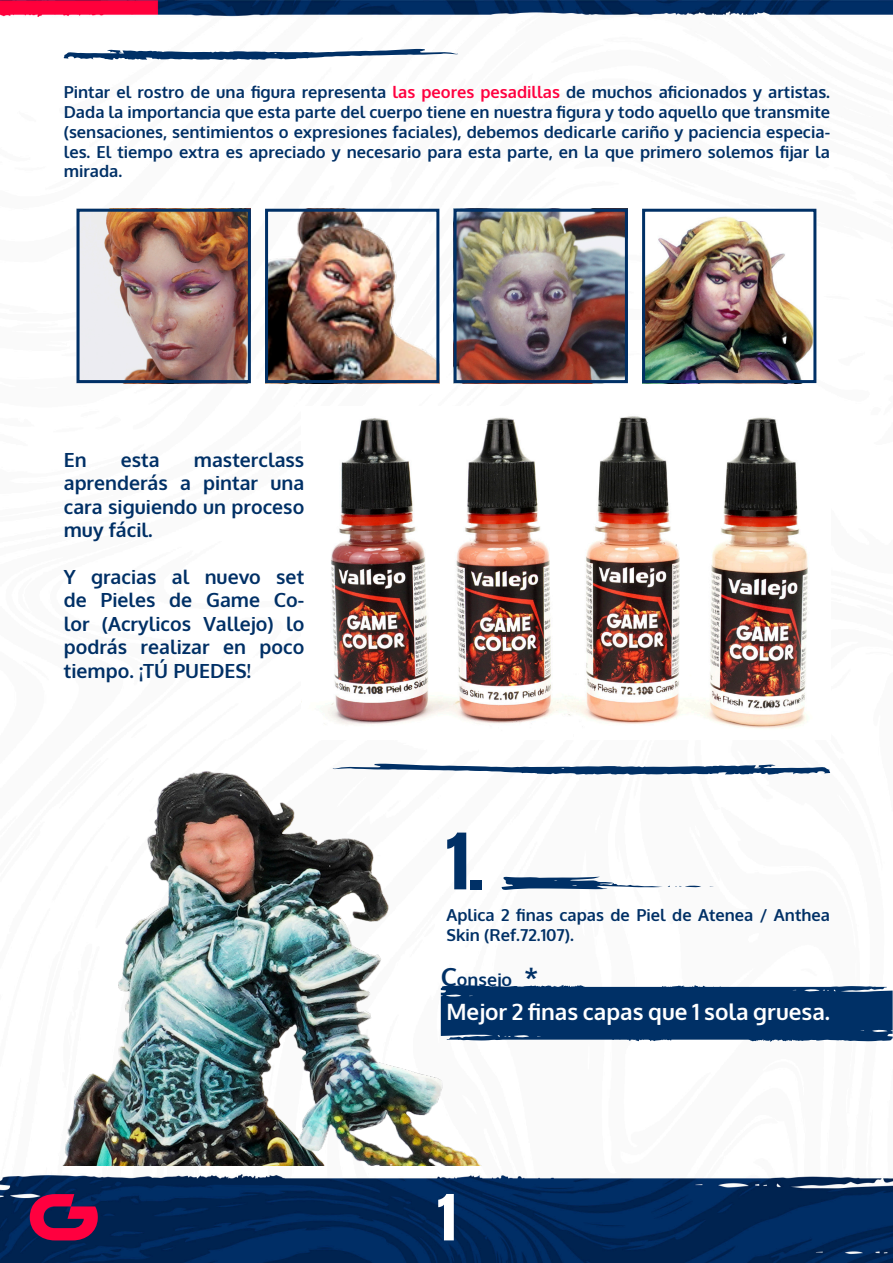
<style>
.page{position:relative;width:893px;height:1263px;background:#fff}
.page>*{position:absolute;margin:0;border:0;box-sizing:border-box;transform-origin:0 0}
.t1{font:66px "Anton";color:#003066}
.t2{font:54px "Anton";color:#fff}
.t3{font:700 22.5px "Oxygen";color:#fff}
.t4{font:700 19.5px/23.4px "Oxygen";color:#003066;text-align:justify}
.t5{font:700 17.4px "Oxygen";color:#003066}
.t6{font:700 16.5px/19.8px "Oxygen";color:#003066;text-align:justify}
.s1{color:#ff003f}
.s2{font-size:24.9px}
</style>
<div class="page">
<img style="left:0;top:0;width:893px;height:1263px">
<img style="left:301px;top:407px;width:529px;height:333px">
<svg style="left:490px;top:985px;width:403px;height:57px;background:#123e70"></svg>
<svg style="left:63px;top:49px;width:396px;height:11px"></svg>
<svg style="left:490px;top:763px;width:341px;height:12px"></svg>
<svg style="left:502px;top:877px;width:199px;height:13px"></svg>
<img style="left:30px;top:740px;width:460px;height:425px">
<img style="left:81px;top:213px;width:166px;height:166px">
<div style="left:77px;top:209px;width:174px;height:174px;border:3px solid #003066"></div>
<img style="left:269px;top:213px;width:166px;height:166px">
<div style="left:265px;top:209px;width:174px;height:174px;border:3px solid #003066"></div>
<img style="left:458px;top:213px;width:166px;height:166px">
<div style="left:454px;top:209px;width:174px;height:174px;border:3px solid #003066"></div>
<img style="left:646px;top:213px;width:166px;height:166px">
<div style="left:642px;top:209px;width:174px;height:174px;border:3px solid #003066"></div>
<svg style="left:30px;top:1194px;width:68px;height:46px;background:#981048"></svg>
<p class="t6" style="left:64px;top:83px;width:768px">Pintar el rostro de una figura representa <span class="s1">las peores pesadillas</span> de muchos aficionados y artistas.<br>Dada la importancia que esta parte del cuerpo tiene en nuestra figura y todo aquello que transmite (sensaciones, sentimientos o expresiones faciales), debemos dedicarle cariño y paciencia especia&shy;les. El tiempo extra es apreciado y necesario para esta parte, en la que primero solemos fijar la mirada.</p>
<p class="t4" style="left:64px;top:449px;width:242px;text-indent:130px">masterclass aprenderás a pintar una cara siguiendo un proceso muy fácil.</p>
<p class="t4" style="left:64px;top:566px;width:242px">Y gracias al nuevo set de Pieles de Game Co&shy;lor (Acrylicos Vallejo) lo podrás realizar en poco tiempo. ¡TÚ PUEDES!</p>
<p class="t4" style="left:64px;top:449px;width:24px">En</p>
<p class="t4" style="left:121px;top:449px;width:40px">esta</p>
<p class="t1" style="left:446px;top:828px;width:38px">1.</p>
<p class="t6" style="left:446px;top:906px;width:385px">Aplica 2 finas capas de Piel de Atenea / Anthea<br>Skin (Ref.72.107).</p>
<p class="t5" style="left:441px;top:968px;width:99px"><span class="s2">C</span>onsejo <span class="s2">*</span></p>
<p class="t3" style="left:446px;top:998px;width:385px">Mejor 2 finas capas que 1 sola gruesa.</p>
<h2 class="t2" style="left:438px;top:1190px;width:19px">1</h2>
</div>
